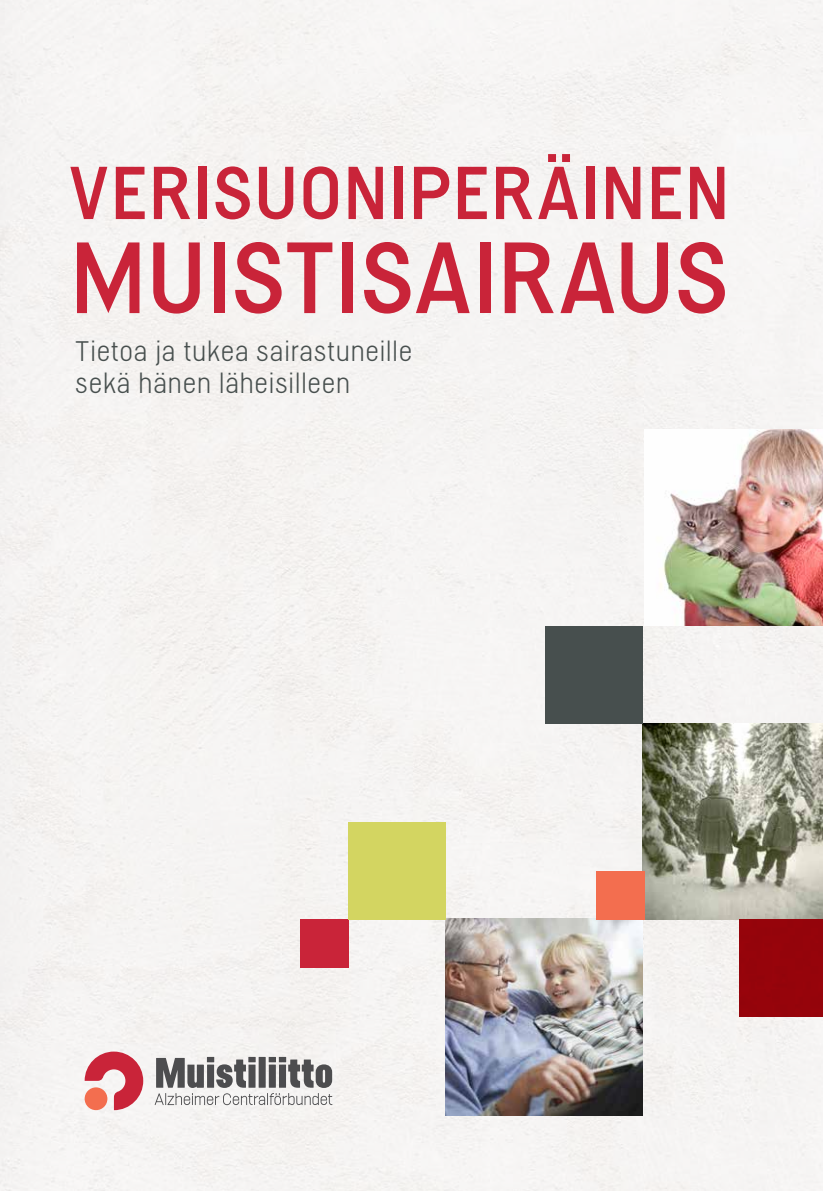
<style>
.page{position:relative;width:823px;height:1191px;background:#fff}
.page>*{position:absolute;margin:0;border:0;box-sizing:border-box;transform-origin:0 0}
.t1{font:100px "Helsinki";letter-spacing:.015em;color:#c92439}
.t2{font:74px "Helsinki";letter-spacing:.03em;color:#c92439}
.t3{font:300 28px/32px "Helsinki";letter-spacing:-.005em;color:#474f4e}
</style>
<div class="page">
<div style="left:0;top:0;width:822px;height:1191px;background:#f5f4f3"></div>
<svg style="left:85px;top:1051px;width:58px;height:59px"></svg>
<svg style="left:155px;top:1057px;width:177px;height:48px"></svg>
<img style="left:642px;top:723px;width:180px;height:196px">
<img style="left:445px;top:918px;width:197px;height:197px">
<img style="left:644px;top:429px;width:178px;height:197px">
<div style="left:544px;top:626px;width:98px;height:97px;background:#474f4e"></div>
<div style="left:595px;top:871px;width:49px;height:48px;background:#f36e4f"></div>
<div style="left:300px;top:919px;width:48px;height:49px;background:#c92439"></div>
<div style="left:739px;top:919px;width:83px;height:98px;background:#96040b"></div>
<div style="left:348px;top:822px;width:97px;height:97px;background:#d3d561"></div>
<h2 class="t2" style="left:70px;top:150px;width:660px">VErISUONIPERÄINEN</h2>
<h1 class="t1" style="left:70px;top:220px;width:658px">MUISTISAIRAUS</h1>
<p class="t3" style="left:75px;top:334px;width:339px">Tietoa ja tukea sairastuneille sekä hänen läheisilleen</p>
</div>
